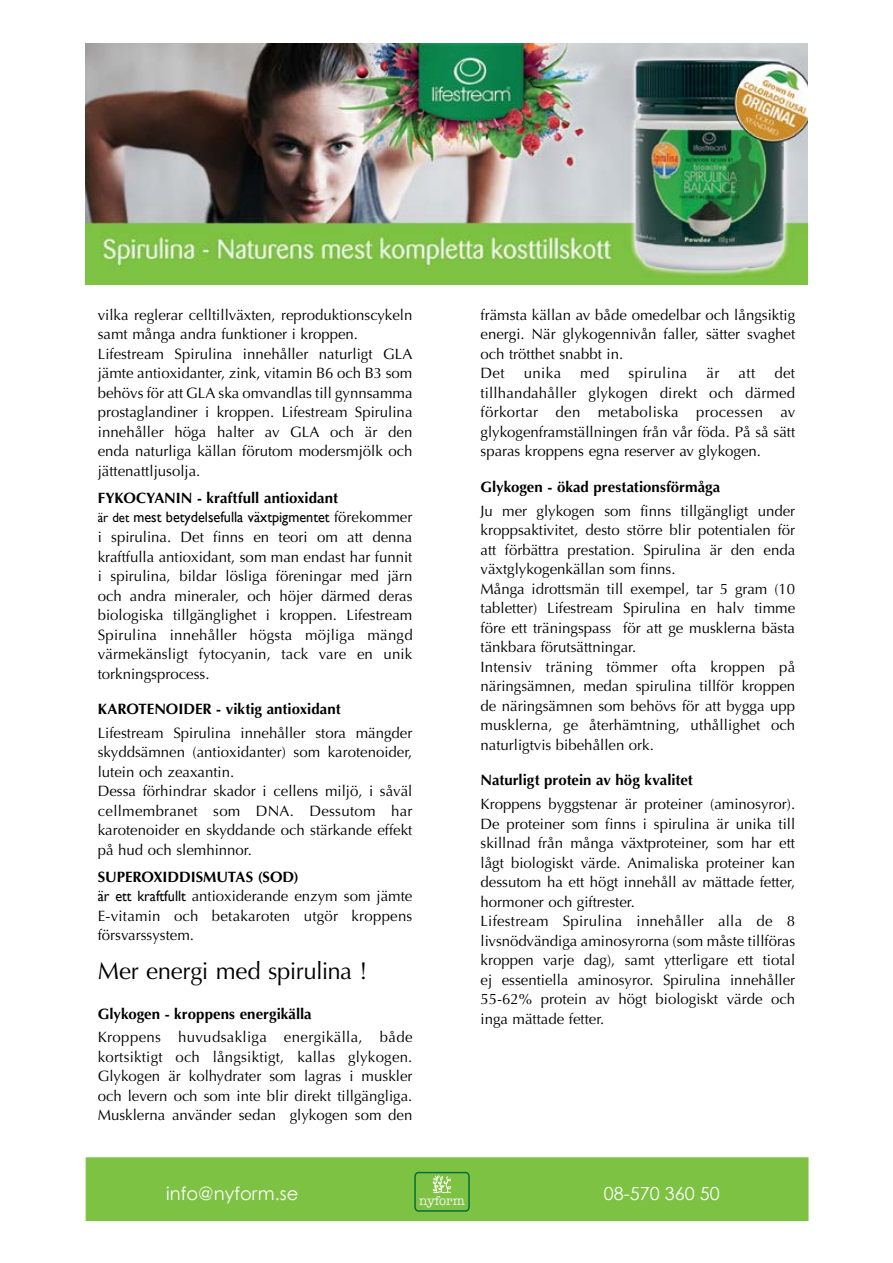
<style>
.page{position:relative;width:893px;height:1263px;background:#fff}
.page>*{position:absolute;margin:0;border:0;box-sizing:border-box;transform-origin:0 0}
.t1{font:24px "Optima";letter-spacing:-.015em;color:#000}
.t2{font:18px "Century Gothic";color:#fff}
.t3{font:15px/19.5px "Optima";color:#000}
.t4{font:700 15px "Optima";color:#000}
.t5{font:15px "Gill Sans";color:#000;scale:.95 1}
.t6{font:15px "Optima";letter-spacing:.025em;color:#000}
.t7{font:13.05px "American Typewriter";color:#f1f1f2}
.s1{font-size:13.5px}
.s2{font-family:"Optima"}
.s3{font-weight:700}
.s4{font-family:"Gill Sans"}
</style>
<div class="page">
<img style="left:85px;top:44px;width:723px;height:240px">
<div style="left:86px;top:1157px;width:722px;height:64px;background:#7dc242;border:2px solid #7dc242"></div>
<svg style="left:414px;top:1171px;width:56px;height:41px"></svg>
<p class="t3" style="left:98px;top:305px;width:316px">vilka reglerar celltillväxten, reproduktionscykeln samt många andra funktioner i kroppen.<br>Lifestream Spirulina innehåller naturligt GLA jämte antioxidanter, zink, vitamin B6 och B3 som behövs för att GLA ska omvandlas till gynnsamma prostaglandiner i kroppen. Lifestream Spirulina innehåller höga halter av GLA och är den enda naturliga källan förutom modersmjölk och jättenattljusolja.</p>
<p class="t4" style="left:98px;top:489px;width:242px">FYKOCYANIN - kraftfull antioxidant</p>
<p class="t5" style="left:98px;top:509px;width:333px"><span class="s1">är det</span> mest betydelsefulla växtpigmentet <span class="s2">förekommer</span></p>
<p class="t3" style="left:98px;top:527px;width:316px;text-align:justify">i spirulina. Det finns en teori om att denna kraftfulla antioxidant, som man endast har funnit i spirulina, bildar lösliga föreningar med järn och andra mineraler, och höjer därmed deras biologiska tillgänglighet i kroppen. Lifestream Spirulina innehåller högsta möjliga mängd värmekänsligt fytocyanin, tack vare en unik torkningsprocess.</p>
<p class="t4" style="left:98px;top:700px;width:244px">KAROTENOIDER - viktig antioxidant</p>
<p class="t3" style="left:98px;top:723px;width:316px">Lifestream Spirulina innehåller stora mängder skyddsämnen (antioxidanter) som karotenoider, lutein och zeaxantin.<br>Dessa förhindrar skador i cellens miljö, i såväl cellmembranet som DNA. Dessutom har karotenoider en skyddande och stärkande effekt på hud och slemhinnor.</p>
<p class="t3" style="left:98px;top:867px;width:316px"><span class="s3">SUPEROXIDDISMUTAS (SOD)<br></span><span class="s4">är ett kraftfullt</span> antioxiderande enzym som jämte E-vitamin och betakaroten utgör kroppens försvarssystem.</p>
<h1 class="t1" style="left:98px;top:957px;width:271px">Mer energi med spirulina !</h1>
<p class="t4" style="left:98px;top:1005px;width:215px">Glykogen - kroppens energikälla</p>
<p class="t3" style="left:98px;top:1028px;width:316px;text-align:justify">Kroppens huvudsakliga energikälla, både kortsiktigt och långsiktigt, kallas glykogen.<br>Glykogen är kolhydrater som lagras i muskler och levern och som inte blir direkt tillgängliga.<br>Musklerna använder sedan glykogen som den</p>
<p class="t3" style="left:480px;top:305px;width:316px">främsta källan av både omedelbar och långsiktig energi. När glykogennivån faller, sätter svaghet och trötthet snabbt in.<br>Det</p>
<p class="t3" style="left:480px;top:364px;width:316px;text-align:justify;text-indent:294px">det tillhandahåller glykogen direkt och därmed förkortar den metaboliska processen av glykogenframställningen från vår föda. På så sätt sparas kroppens egna reserver av glykogen.</p>
<p class="t4" style="left:480px;top:478px;width:241px">Glykogen - ökad prestationsförmåga</p>
<p class="t3" style="left:480px;top:501px;width:316px">Ju mer glykogen som finns tillgängligt under kroppsaktivitet, desto större blir potentialen för att förbättra prestation. Spirulina är den enda växtglykogenkällan som finns.<br>Många idrottsmän till exempel, tar 5 gram (10 tabletter) Lifestream Spirulina en halv timme före ett träningspass för att ge musklerna bästa tänkbara förutsättningar.<br>Intensiv träning tömmer ofta kroppen på näringsämnen, medan spirulina tillför kroppen de näringsämnen som behövs för att bygga upp musklerna, ge återhämtning, uthållighet och naturligtvis bibehållen ork.</p>
<p class="t4" style="left:480px;top:771px;width:214px">Naturligt protein av hög kvalitet</p>
<p class="t3" style="left:480px;top:794px;width:316px">Kroppens byggstenar är proteiner (aminosyror).<br>De proteiner som finns i spirulina är unika till skillnad från många växtproteiner, som har ett lågt biologiskt värde. Animaliska proteiner kan dessutom ha ett högt innehåll av mättade fetter, hormoner och giftrester.<br>Lifestream Spirulina innehåller alla de 8 livsnödvändiga aminosyrorna (som måste tillföras kroppen varje dag), samt ytterligare ett tiotal ej essentiella aminosyror. Spirulina innehåller 55-62% protein av högt biologiskt värde och inga mättade fetter.</p>
<p class="t3" style="left:524px;top:364px;width:39px">unika</p>
<p class="t3" style="left:580px;top:364px;width:31px">med</p>
<p class="t6" style="left:628px;top:365px;width:60px">spirulina</p>
<p class="t3" style="left:707px;top:364px;width:14px">är</p>
<p class="t3" style="left:739px;top:364px;width:18px">att</p>
<p class="t2" style="left:166px;top:1183px;width:134px">info@nyform.se</p>
<p class="t7" style="left:419px;top:1190px;width:47px">nyform</p>
<p class="t2" style="left:604px;top:1182px;width:117px">08-570 360 50</p>
</div>
